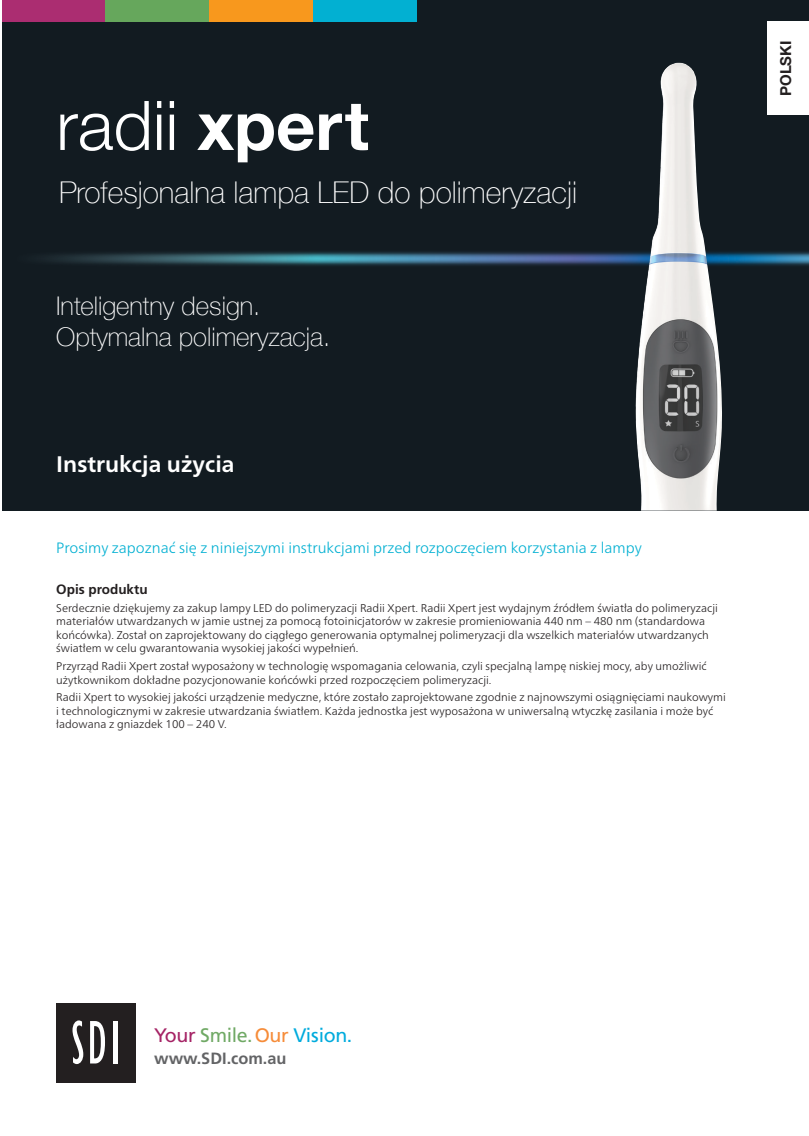
<style>
.page{position:relative;width:809px;height:1136px;background:#fff}
.page>*{position:absolute;margin:0;border:0;box-sizing:border-box;transform-origin:0 0}
.t1{font:300 68.55px "Helvetica Neue";color:#fff}
.t2{font:100 30px "Helvetica Neue";color:#fff}
.t3{font:100 25.8px/30.9px "Helvetica Neue";color:#fff}
.t4{font:700 22.5px "Frutiger Neue LTW1 G";color:#fff}
.t5{font:19.5px "Frutiger";letter-spacing:-.02em;color:#00abdd}
.t6{font:700 16.35px "Frutiger";color:#636466}
.t7{font:300 15px "Frutiger Neue LTW1 G";color:#02b0d2}
.t8{font:700 15px "Helvetica Neue";color:#231f20}
.t9{font:700 13.5px "Frutiger";color:#231f20}
.t10{font:300 11.25px/13.5px "Frutiger Neue LTW1 G";color:#231f20}
.s1{font-weight:700}
.s2{color:#a52365}
.s3{color:#70a965}
.s4{color:#f68c39}
</style>
<div class="page">
<div style="left:2px;top:0;width:806px;height:511px;background:#121b21"></div>
<img style="left:43px;top:251px;width:765px;height:15px">
<div style="left:2px;top:0;width:104px;height:22px;background:#ab2d71"></div>
<div style="left:106px;top:0;width:103px;height:22px;background:#66a75c"></div>
<div style="left:209px;top:0;width:103px;height:22px;background:#f8981d"></div>
<div style="left:312px;top:0;width:104px;height:22px;background:#02b0d2"></div>
<div style="left:56px;top:1003px;width:79px;height:79px;background:#231f20"></div>
<svg style="left:72px;top:1020px;width:11px;height:44px"></svg>
<svg style="left:90px;top:1021px;width:15px;height:42px"></svg>
<hr style="left:113px;top:1021px;width:4px;height:42px;background:#fff">
<img style="left:634px;top:63px;width:88px;height:448px">
<div style="left:767px;top:22px;width:41px;height:93px;background:#fff"></div>
<h1 class="t1" style="left:56px;top:70px;width:314px">radii <span class="s1">xpert</span></h1>
<h2 class="t2" style="left:59px;top:169px;width:519px">Profesjonalna lampa LED do polimeryzacji</h2>
<h3 class="t3" style="left:56px;top:289px;width:275px">Inteligentny design.<br>Optymalna polimeryzacja.</h3>
<h3 class="t4" style="left:56px;top:450px;width:179px">Instrukcja użycia</h3>
<h3 class="t7" style="left:56px;top:538px;width:586px">Prosimy zapoznać się z niniejszymi instrukcjami przed rozpoczęciem korzystania z lampy</h3>
<p class="t9" style="left:56px;top:581px;width:93px">Opis produktu</p>
<p class="t10" style="left:56px;top:601px;width:662px">Serdecznie dziękujemy za zakup lampy LED do polimeryzacji Radii Xpert. Radii Xpert jest wydajnym źródłem światła do polimeryzacji materiałów utwardzanych w jamie ustnej za pomocą fotoinicjatorów w zakresie promieniowania 440 nm – 480 nm (standardowa końcówka). Został on zaprojektowany do ciągłego generowania optymalnej polimeryzacji dla wszelkich materiałów utwardzanych światłem w celu gwarantowania wysokiej jakości wypełnień.</p>
<p class="t10" style="left:56px;top:659px;width:651px">Przyrząd Radii Xpert został wyposażony w technologię wspomagania celowania, czyli specjalną lampę niskiej mocy, aby umożliwić użytkownikom dokładne pozycjonowanie końcówki przed rozpoczęciem polimeryzacji.</p>
<p class="t10" style="left:56px;top:690px;width:670px">Radii Xpert to wysokiej jakości urządzenie medyczne, które zostało zaprojektowane zgodnie z najnowszymi osiągnięciami naukowymi i technologicznymi w zakresie utwardzania światłem. Każda jednostka jest wyposażona w uniwersalną wtyczkę zasilania i może być ładowana z gniazdek 100 – 240 V.</p>
<p class="t8" style="left:773px;top:96px;width:57px;rotate:-90deg">POLSKI</p>
<h3 class="t5" style="left:154px;top:1024px;width:200px"><span class="s2">Your</span> <span class="s3">Smile.</span> <span class="s4">Our</span> Vision.</h3>
<h3 class="t6" style="left:154px;top:1048px;width:134px">www.SDI.com.au</h3>
</div>
